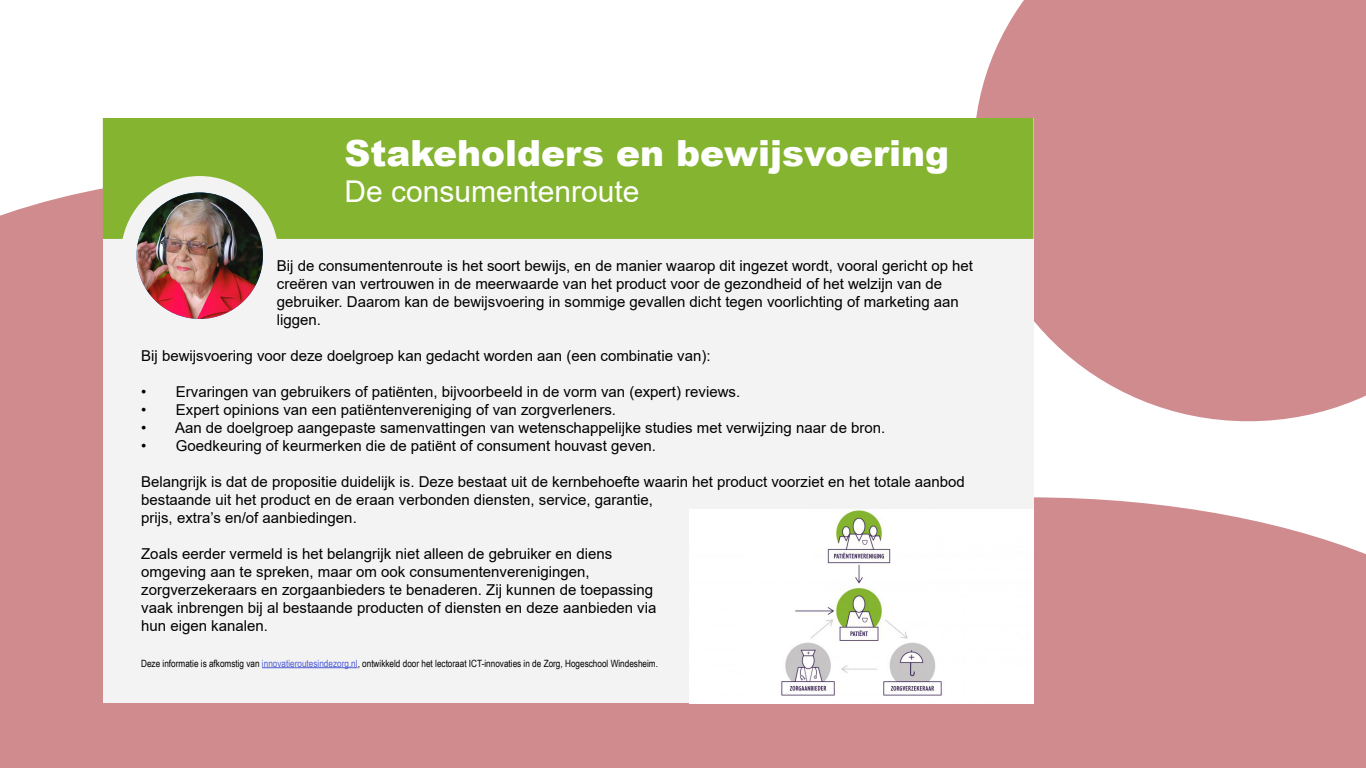
<style>
.page{position:relative;width:1366px;height:768px;background:#fff}
.page>*{position:absolute;margin:0;border:0;box-sizing:border-box;transform-origin:0 0}
.t1{font:900 36px "Arial";color:#fff}
.t2{font:30px "Arial";color:#fff}
.t3{font:15px/18px "Arial";color:#000}
.t4{font:10px "Arial Narrow";color:#000}
.s1{color:#4f5cd6}
</style>
<div class="page">
<div style="left:0;top:175px;width:518px;height:593px;background:#d08b8f"></div>
<div style="left:518px;top:497px;width:848px;height:271px;background:#d08b8f"></div>
<div style="left:976px;top:0;width:390px;height:421px;background:#d08b8f"></div>
<div style="left:103px;top:118px;width:931px;height:585px;background:#f3f3f3"></div>
<div style="left:103px;top:118px;width:931px;height:121px;background:#84b430"></div>
<img style="left:137px;top:192px;width:126px;height:127px;border-radius:63px">
<img style="left:689px;top:509px;width:345px;height:195px">
<hr style="left:262px;top:667px;width:96px;height:1px;background:#4f5cd6">
<h1 class="t1" style="left:344px;top:127px;width:606px">Stakeholders en bewijsvoering</h1>
<h2 class="t2" style="left:344px;top:171px;width:297px">De consumentenroute</h2>
<p class="t3" style="left:277px;top:257px;width:698px">Bij de consumentenroute is het soort bewijs, en de manier waarop dit ingezet wordt, vooral gericht op het creëren van vertrouwen in de meerwaarde van het product voor de gezondheid of het welzijn van de gebruiker. Daarom kan de bewijsvoering in sommige gevallen dicht tegen voorlichting of marketing aan liggen.</p>
<p class="t3" style="left:141px;top:347px;width:571px">Bij bewijsvoering voor deze doelgroep kan gedacht worden aan (een combinatie van):</p>
<p class="t3" style="left:141px;top:383px;width:601px">• Ervaringen van gebruikers of patiënten, bijvoorbeeld in de vorm van (expert) reviews.</p>
<p class="t3" style="left:141px;top:401px;width:476px">• Expert opinions van een patiëntenvereniging of van zorgverleners.</p>
<p class="t3" style="left:141px;top:419px;width:746px">• Aan de doelgroep aangepaste samenvattingen van wetenschappelijke studies met verwijzing naar de bron.</p>
<p class="t3" style="left:141px;top:437px;width:516px">• Goedkeuring of keurmerken die de patiënt of consument houvast geven.</p>
<p class="t3" style="left:141px;top:473px;width:825px">Belangrijk is dat de propositie duidelijk is. Deze bestaat uit de kernbehoefte waarin het product voorziet en het totale aanbod bestaande uit het product en de eraan verbonden diensten, service, garantie,</p>
<p class="t3" style="left:141px;top:508px;width:217px">prijs, extra’s en/of aanbiedingen.</p>
<p class="t3" style="left:141px;top:544px;width:517px">Zoals eerder vermeld is het belangrijk niet alleen de gebruiker en diens omgeving aan te spreken, maar om ook consumentenverenigingen, zorgverzekeraars en zorgaanbieders te benaderen. Zij kunnen de toepassing vaak inbrengen bij al bestaande producten of diensten en deze aanbieden via hun eigen kanalen.</p>
<p class="t4" style="left:141px;top:656px;width:518px">Deze informatie is afkomstig van <span class="s1">innovatieroutesindezorg.nl</span>, ontwikkeld door het lectoraat ICT-innovaties in de Zorg, Hogeschool Windesheim.</p>
</div>
